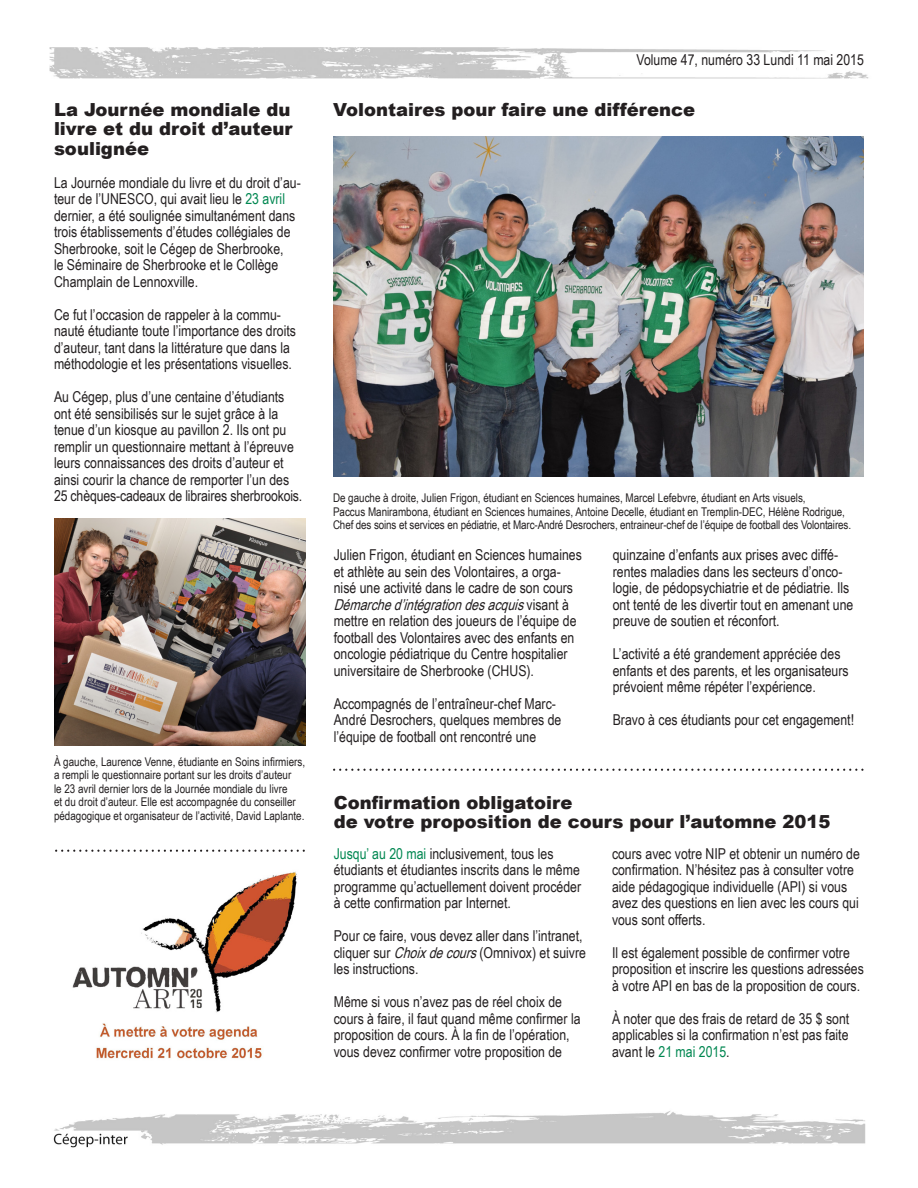
<style>
.page{position:relative;width:918px;height:1188px;background:#fff}
.page>*{position:absolute;margin:0;border:0;box-sizing:border-box;transform-origin:0 0}
.t1{font:900 18px/19.5px "Arial";color:#231f20;text-align:justify}
.t2{font:15px/16.5px "Arial Narrow";color:#231f20}
.t3{font:12px/13.5px "Arial Narrow";color:#231f20}
.s1{color:#008751}
.s2{font-style:italic}
</style>
<div class="page">
<img style="left:49px;top:47px;width:820px;height:1101px">
<svg style="left:334px;top:769px;width:528px;height:2px"></svg>
<svg style="left:56px;top:850px;width:248px;height:2px"></svg>
<img style="left:333px;top:137px;width:531px;height:340px">
<img style="left:54px;top:518px;width:252px;height:227px">
<img style="left:55px;top:860px;width:257px;height:207px">
<p class="t1" style="left:54px;top:99px;width:240px">La Journée mondiale du livre et du droit d’auteur soulignée</p>
<p class="t2" style="left:54px;top:173px;width:248px">La Journée mondiale du livre et du droit d’au&shy;teur de l’UNESCO, qui avait lieu le <span class="s1">23 avril </span>dernier, a été soulignée simultanément dans trois établissements d’études collégiales de Sherbrooke, soit le Cégep de Sherbrooke,<br>le Séminaire de Sherbrooke et le Collège Champlain de Lennoxville.</p>
<p class="t2" style="left:54px;top:305px;width:244px">Ce fut l’occasion de rappeler à la commu&shy;nauté étudiante toute l’importance des droits d’auteur, tant dans la littérature que dans la méthodologie et les présentations visuelles.</p>
<p class="t2" style="left:54px;top:388px;width:250px">Au Cégep, plus d’une centaine d’étudiants ont été sensibilisés sur le sujet grâce à la tenue d’un kiosque au pavillon 2. Ils ont pu remplir un questionnaire mettant à l’épreuve leurs connaissances des droits d’auteur et ainsi courir la chance de remporter l’un des 25 chèques-cadeaux de libraires sherbrookois.</p>
<p class="t3" style="left:54px;top:754px;width:253px">À gauche, Laurence Venne, étudiante en Soins infirmiers, a rempli le questionnaire portant sur les droits d’auteur<br>le 23 avril dernier lors de la Journée mondiale du livre<br>et du droit d’auteur. Elle est accompagnée du conseiller pédagogique et organisateur de l’activité, David Laplante.</p>
<p class="t2" style="left:636px;top:51px;width:229px">Volume 47, numéro 33 Lundi 11 mai 2015</p>
<p class="t1" style="left:333px;top:99px;width:364px">Volontaires pour faire une différence</p>
<p class="t3" style="left:333px;top:491px;width:474px">De gauche à droite, Julien Frigon, étudiant en Sciences humaines, Marcel Lefebvre, étudiant en Arts visuels,</p>
<p class="t3" style="left:333px;top:504px;width:520px">Paccus Manirambona, étudiant en Sciences humaines, Antoine Decelle, étudiant en Tremplin-DEC, Hélène Rodrigue,<br>Chef des soins et services en pédiatrie, et Marc-André Desrochers, entraineur-chef de l’équipe de football des Volontaires.</p>
<p class="t2" style="left:334px;top:546px;width:250px">Julien Frigon, étudiant en Sciences humaines et athlète au sein des Volontaires, a orga&shy;nisé une activité dans le cadre de son cours <span class="s2">Démarched’intégrationdesacquis</span>v i s a n t à mettre en relation des joueurs de l’équipe de football des Volontaires avec des enfants en oncologie pédiatrique du Centre hospitalier universitaire de Sherbrooke (CHUS).</p>
<p class="t2" style="left:334px;top:695px;width:229px">Accompagnés de l’entraîneur-chef Marc-<br>André Desrochers, quelques membres de l’équipe de football ont rencontré une</p>
<p class="t2" style="left:613px;top:546px;width:242px">quinzaine d’enfants aux prises avec diffé&shy;rentes maladies dans les secteurs d’onco&shy;logie, de pédopsychiatrie et de pédiatrie. Ils ont tenté de les divertir tout en amenant une preuve de soutien et réconfort.</p>
<p class="t2" style="left:613px;top:645px;width:237px">L’activité a été grandement appréciée des enfants et des parents, et les organisateurs prévoient même répéter l’expérience.</p>
<p class="t2" style="left:613px;top:711px;width:243px">Bravo à ces étudiants pour cet engagement!</p>
<p class="t1" style="left:334px;top:792px;width:240px">Confirmation obligatoire</p>
<p class="t1" style="left:334px;top:811px;width:498px">de votre proposition de cours pour l’automne 2015</p>
<p class="t2" style="left:334px;top:844px;width:249px"><span class="s1">Jusqu’ au 20 mai</span> inclusivement, tous les étudiants et étudiantes inscrits dans le même programme qu’actuellement doivent procéder à cette confirmation par Internet.</p>
<p class="t2" style="left:334px;top:927px;width:254px">Pour ce faire, vous devez aller dans l’intranet, cliquer sur <span class="s2">Choixdecours</span>(Omnivox) et suivre les instructions.</p>
<p class="t2" style="left:334px;top:993px;width:248px">Même si vous n’avez pas de réel choix de cours à faire, il faut quand même confirmer la proposition de cours. À la fin de l’opération, vous devez confirmer votre proposition de</p>
<p class="t2" style="left:612px;top:844px;width:249px">cours avec votre NIP et obtenir un numéro de confirmation. N’hésitez pas à consulter votre aide pédagogique individuelle (API) si vous avez des questions en lien avec les cours qui vous sont offerts.</p>
<p class="t2" style="left:612px;top:943px;width:253px">Il est également possible de confirmer votre proposition et inscrire les questions adressées à votre API en bas de la proposition de cours.</p>
<p class="t2" style="left:612px;top:1009px;width:239px;text-align:justify">À noter que des frais de retard de 35 $ sont applicables si la confirmation n’est pas faite avant le <span class="s1">21 mai 2015</span>.</p>
</div>
